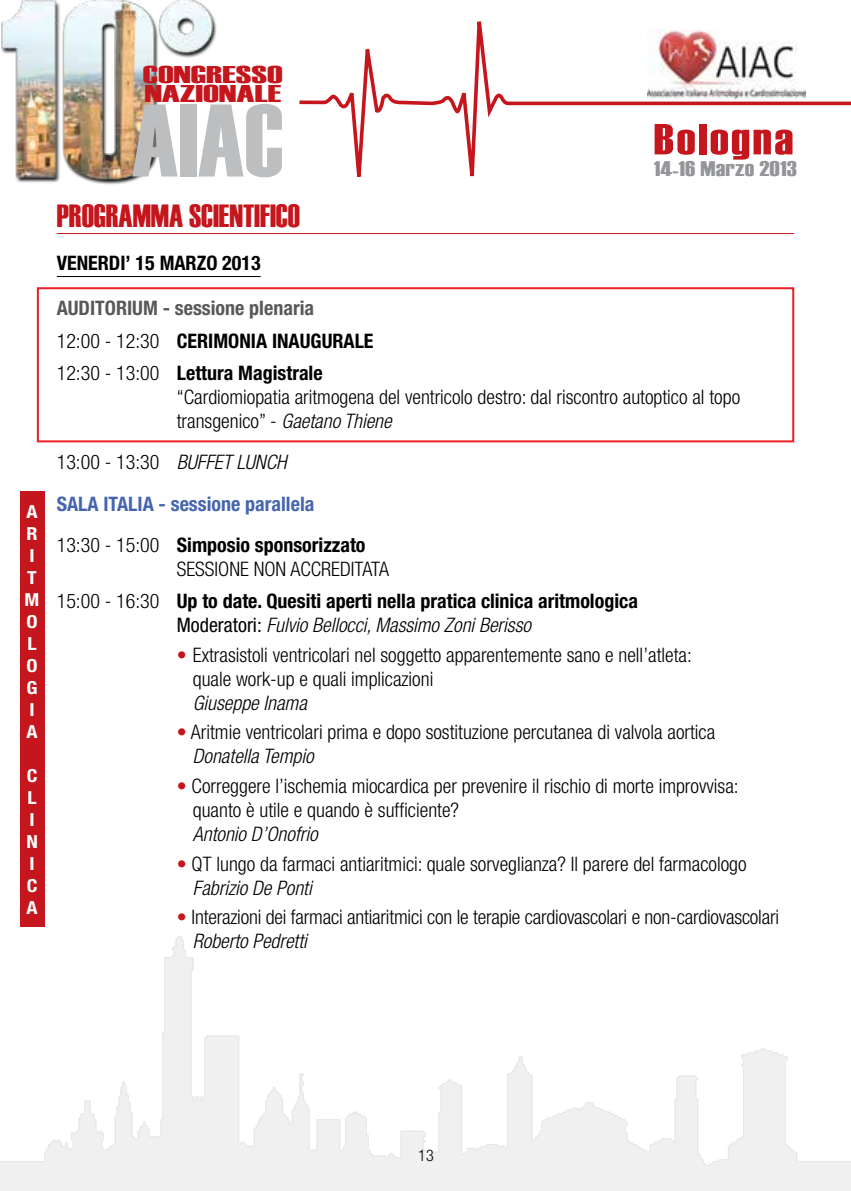
<style>
.page{position:relative;width:851px;height:1191px;background:#fff}
.page>*{position:absolute;margin:0;border:0;box-sizing:border-box;transform-origin:0 0}
.t1{font:102.8px "Haettenschweiler";color:#bcbec0}
.t2{font:43.4px "Haettenschweiler";letter-spacing:.05em;color:#c4161c;scale:1.22 1}
.t3{font:32px "Haettenschweiler";color:#c4161c}
.t4{font:24.2px/19.4px "Haettenschweiler";color:#c4161c;scale:1.69 1}
.t5{font:21.2px "Haettenschweiler";letter-spacing:.01em;color:#939598;scale:1.25 1}
.t6{font:300 condensed 20px/24px "Helvetica Neue";color:#000}
.t7{font:700 condensed 20px/32.4px "Helvetica Neue";color:#000}
.t8{font:italic 300 condensed 20px "Helvetica Neue";color:#000}
.t9{font:700 condensed 20px/41px "Helvetica Neue";color:#4665af}
.t10{font:700 condensed 18px/22px "Helvetica Neue";color:#fff;scale:1.11 1}
.t11{font:300 condensed 16px "Helvetica Neue";color:#000}
.s1{color:#58595b}
.s2{font-weight:300}
.s3{font-style:italic}
.s4{font-weight:300;color:#000}
.s5{color:#000}
.s6{font-weight:400;font-style:normal}
.s7{color:#c4161c}
</style>
<div class="page">
<img style="left:1px;top:0;width:216px;height:185px">
<svg style="left:299px;top:21px;width:551px;height:156px"></svg>
<img style="left:0;top:936px;width:850px;height:255px">
<div style="left:37px;top:287px;width:757px;height:155px;border:2px solid #ed1d24"></div>
<hr style="left:57px;top:276px;width:204px;height:1px;background:#000">
<div style="left:20px;top:491px;width:24px;height:435px;background:#c4161c"></div>
<hr style="left:57px;top:233px;width:737px;height:1px;background:#c4161c">
<p class="t10" style="left:25px;top:500px;width:15px">A<br>R<br>I<br>T<br>M<br>O<br>L<br>O<br>G<br>I<br>A</p>
<p class="t10" style="left:26px;top:764px;width:12px">C<br>L<br>I<br>N<br>I<br>C<br>A</p>
<p class="t4" style="left:143px;top:64px;width:84px">CONGRESSO<br>NAZIONALE</p>
<h1 class="t1" style="left:132px;top:82px;width:153px">AIAC</h1>
<h3 class="t3" style="left:57px;top:198px;width:245px">PROGRAMMA SCIENTIFICO</h3>
<p class="t7" style="left:57px;top:247px;width:205px">VENERDI’ 15 MARZO 2013</p>
<h2 class="t2" style="left:653px;top:114px;width:116px">Bologna</h2>
<p class="t5" style="left:653px;top:157px;width:116px">14-16 Marzo 2013</p>
<p class="t7" style="left:57px;top:292px;width:318px"><span class="s1">AUDITORIUM - sessione plenaria<br></span><span class="s2">12:00 - 12:30</span> CERIMONIA INAUGURALE<br><span class="s2">12:30 - 13:00</span> Lettura Magistrale</p>
<p class="t6" style="left:177px;top:385px;width:565px">“Cardiomiopatia aritmogena del ventricolo destro: dal riscontro autoptico al topo transgenico” - <span class="s3">Gaetano Thiene</span></p>
<p class="t6" style="left:57px;top:450px;width:141px">13:00 - 13:30 <span class="s3">Buffet</span></p>
<p class="t8" style="left:236px;top:451px;width:52px">Lunch</p>
<p class="t9" style="left:57px;top:482px;width:310px">SALA ITALIA - sessione parallela<br><span class="s4">13:30 - 15:00</span> <span class="s5">Simposio sponsorizzato</span></p>
<p class="t7" style="left:57px;top:552px;width:582px;text-indent:120px"><span class="s2">SESSIONE NON ACCREDITATA<br>15:00 - 16:30</span> Up to date. Quesiti aperti nella pratica clinica aritmologica</p>
<p class="t8" style="left:177px;top:613px;width:355px"><span class="s6">Moderatori:</span> Fulvio Bellocci, Massimo Zoni Berisso</p>
<p class="t6" style="left:193px;top:642px;width:500px;text-indent:-16px"><span class="s7">•</span> Extrasistoli ventricolari nel soggetto apparentemente sano e nell’atleta: quale work-up e quali implicazioni</p>
<p class="t8" style="left:193px;top:691px;width:115px">Giuseppe Inama</p>
<p class="t6" style="left:193px;top:720px;width:524px;text-indent:-16px"><span class="s7">•</span> Aritmie ventricolari prima e dopo sostituzione percutanea di valvola aortica<br><span class="s3">Donatella Tempio</span></p>
<p class="t6" style="left:193px;top:774px;width:547px;text-indent:-16px"><span class="s7">•</span> Correggere l’ischemia miocardica per prevenire il rischio di morte improvvisa: quanto è utile e quando è sufficiente?</p>
<p class="t8" style="left:193px;top:822px;width:126px">Antonio D’Onofrio</p>
<p class="t6" style="left:193px;top:851px;width:555px;text-indent:-16px"><span class="s7">•</span> QT lungo da farmaci antiaritmici: quale sorveglianza? Il parere del farmacologo<br><span class="s3">Fabrizio De Ponti</span></p>
<p class="t6" style="left:193px;top:905px;width:587px;text-indent:-16px"><span class="s7">•</span> Interazioni dei farmaci antiaritmici con le terapie cardiovascolari e non-cardiovascolari<br><span class="s3">Roberto Pedretti</span></p>
<p class="t11" style="left:418px;top:1146px;width:17px">13</p>
</div>
